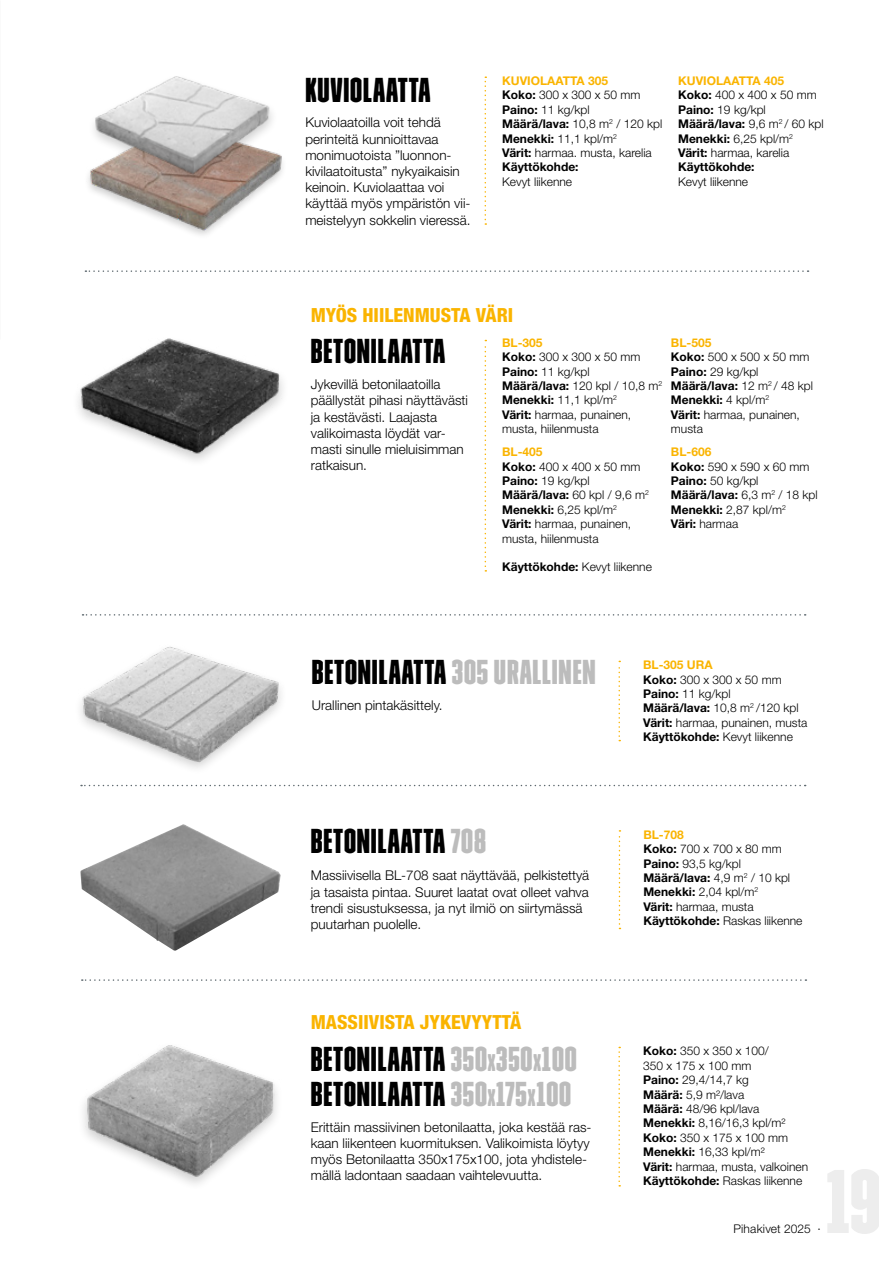
<style>
.page{position:relative;width:893px;height:1263px;background:#fff}
.page>*{position:absolute;margin:0;border:0;box-sizing:border-box;transform-origin:0 0}
.t1{font:34.5px "Trim Poster Extra Compressed";letter-spacing:.025em;color:#000}
.t2{font:800 condensed 19.5px "Helvetica Neue LT Std";color:#fab400}
.t3{font:300 13.5px/16.2px "Helvetica Neue LT Std";color:#000}
.t4{font:300 12px/14.4px "Helvetica Neue LT Std";color:#000}
.s1{font-weight:700;color:#fab400}
.s2{font-weight:700}
.s3{color:#bcbcbc}
.s4{font-size:24.15px;color:#bcbcbc}
</style>
<div class="page">
<svg style="left:85px;top:270px;width:723px;height:2px"></svg>
<svg style="left:82px;top:979px;width:724px;height:2px"></svg>
<svg style="left:81px;top:785px;width:725px;height:1px"></svg>
<img style="left:90px;top:154px;width:193px;height:81px">
<svg style="left:485px;top:77px;width:1px;height:148px"></svg>
<div style="left:87px;top:73px;width:191px;height:114px;background:#000;opacity:.2"></div>
<img style="left:87px;top:73px;width:191px;height:109px">
<svg style="left:83px;top:614px;width:723px;height:2px"></svg>
<img style="left:80px;top:647px;width:201px;height:121px">
<img style="left:80px;top:824px;width:201px;height:126px">
<img style="left:78px;top:338px;width:205px;height:123px">
<img style="left:83px;top:1045px;width:194px;height:139px">
<svg style="left:618px;top:661px;width:2px;height:80px"></svg>
<svg style="left:619px;top:830px;width:1px;height:99px"></svg>
<svg style="left:618px;top:1047px;width:2px;height:139px"></svg>
<svg style="left:485px;top:340px;width:1px;height:232px"></svg>
<h1 class="t1" style="left:305px;top:70px;width:127px">KUVIOLAATTA</h1>
<p class="t3" style="left:305px;top:114px;width:167px">Kuviolaatoilla voit tehdä perinteitä kunnioittavaa monimuotoista ”luonnon&shy;kivilaatoitusta” nykyaikaisin keinoin. Kuviolaattaa voi käyttää myös ympäristön vii&shy;meistelyyn sokkelin vieressä.</p>
<p class="t4" style="left:502px;top:73px;width:162px"><span class="s1">KUVIOLAATTA 305<br></span><span class="s2">Koko:</span> 300 x 300 x 50 mm<br><span class="s2">Paino:</span> 11 kg/kpl<br><span class="s2">Määrä/lava:</span> 10,8 m<sup>2</sup> / 120 kpl<br><span class="s2">Menekki:</span> 11,1 kpl/m<sup>2<br></sup><span class="s2">Värit:</span> harmaa. musta, karelia<br><span class="s2">Käyttökohde:</span></p>
<p class="t4" style="left:502px;top:174px;width:72px">Kevyt liikenne</p>
<p class="t4" style="left:678px;top:73px;width:147px"><span class="s1">KUVIOLAATTA 405<br></span><span class="s2">Koko:</span> 400 x 400 x 50 mm<br><span class="s2">Paino:</span> 19 kg/kpl<br><span class="s2">Määrä/lava:</span> 9,6 m<sup>2</sup> / 60 kpl<br><span class="s2">Menekki:</span> 6,25 kpl/m<sup>2<br></sup><span class="s2">Värit:</span> harmaa, karelia<br><span class="s2">Käyttökohde:</span></p>
<p class="t4" style="left:678px;top:174px;width:72px">Kevyt liikenne</p>
<h2 class="t2" style="left:311px;top:303px;width:204px">MYÖS HIILENMUSTA VÄRI</h2>
<h1 class="t1" style="left:311px;top:331px;width:136px">BETONILAATTA</h1>
<p class="t4" style="left:671px;top:335px;width:144px"><span class="s1">BL-505<br></span><span class="s2">Koko:</span> 500 x 500 x 50 mm<br><span class="s2">Paino:</span> 29 kg/kpl<br><span class="s2">Määrä/lava:</span> 12 m<sup>2</sup> / 48 kpl<br><span class="s2">Menekki:</span> 4 kpl/m<sup>2<br></sup><span class="s2">Värit:</span> harmaa, punainen, musta</p>
<p class="t4" style="left:671px;top:444px;width:148px"><span class="s1">BL-606<br></span><span class="s2">Koko:</span> 590 x 590 x 60 mm<br><span class="s2">Paino:</span> 50 kg/kpl<br><span class="s2">Määrä/lava:</span> 6,3 m<sup>2</sup> / 18 kpl<br><span class="s2">Menekki:</span> 2,87 kpl/m<sup>2<br></sup><span class="s2">Väri:</span> harmaa</p>
<p class="t4" style="left:502px;top:559px;width:151px"><span class="s2">Käyttökohde:</span> Kevyt liikenne</p>
<p class="t4" style="left:502px;top:335px;width:162px"><span class="s1">BL-305<br></span><span class="s2">Koko:</span> 300 x 300 x 50 mm<br><span class="s2">Paino:</span> 11 kg/kpl<br><span class="s2">Määrä/lava:</span> 120 kpl / 10,8 m<sup>2<br></sup><span class="s2">Menekki:</span> 11,1 kpl/m<sup>2<br></sup><span class="s2">Värit:</span> harmaa, punainen, musta, hiilenmusta</p>
<p class="t4" style="left:502px;top:444px;width:148px"><span class="s1">BL-405<br></span><span class="s2">Koko:</span> 400 x 400 x 50 mm<br><span class="s2">Paino:</span> 19 kg/kpl<br><span class="s2">Määrä/lava:</span> 60 kpl / 9,6 m<sup>2<br></sup><span class="s2">Menekki:</span> 6,25 kpl/m<sup>2<br></sup><span class="s2">Värit:</span> harmaa, punainen, musta, hiilenmusta</p>
<p class="t3" style="left:311px;top:376px;width:159px">Jykevillä betonilaatoilla päällystät pihasi näyttävästi ja kestävästi. Laajasta valikoimasta löydät var&shy;masti sinulle mieluisimman ratkaisun.</p>
<h1 class="t1" style="left:312px;top:651px;width:285px">BETONILAATTA<span class="s3">305 URALLINEN</span></h1>
<p class="t3" style="left:312px;top:697px;width:132px">Urallinen pintakäsittely.</p>
<h1 class="t1" style="left:311px;top:821px;width:177px">BETONILAATTA<span class="s3">708</span></h1>
<p class="t3" style="left:311px;top:867px;width:280px">Massiivisella BL-708 saat näyttävää, pelkistettyä ja tasaista pintaa. Suuret laatat ovat olleet vahva trendi sisustuksessa, ja nyt ilmiö on siirtymässä puutarhan puolelle.</p>
<h2 class="t2" style="left:311px;top:1010px;width:212px">MASSIIVISTA JYKEVYYTTÄ</h2>
<h1 class="t1" style="left:311px;top:1039px;width:267px">BETONILAATTA <span class="s3">350</span><span class="s4">X</span><span class="s3">350</span><span class="s4">X</span><span class="s3">100</span></h1>
<h1 class="t1" style="left:311px;top:1074px;width:262px">BETONILAATTA <span class="s3">350</span><span class="s4">X</span><span class="s3">175</span><span class="s4">X</span><span class="s3">100</span></h1>
<p class="t3" style="left:311px;top:1118px;width:282px">Erittäin massiivinen betonilaatta, joka kestää ras&shy;kaan liikenteen kuormituksen. Valikoimista löytyy myös Betonilaatta 350x175x100, jota yhdistele&shy;mällä ladontaan saadaan vaihtelevuutta.</p>
<p class="t4" style="left:643px;top:657px;width:166px"><span class="s1">BL-305 URA<br></span><span class="s2">Koko:</span> 300 x 300 x 50 mm<br><span class="s2">Paino:</span> 11 kg/kpl<br><span class="s2">Määrä/lava:</span> 10,8 m<sup>2</sup> /120 kpl<br><span class="s2">Värit:</span> harmaa, punainen, musta<br><span class="s2">Käyttökohde:</span> Kevyt liikenne</p>
<p class="t4" style="left:643px;top:827px;width:161px"><span class="s1">BL-708<br></span><span class="s2">Koko:</span> 700 x 700 x 80 mm<br><span class="s2">Paino:</span> 93,5 kg/kpl<br><span class="s2">Määrä/lava:</span> 4,9 m<sup>2</sup> / 10 kpl<br><span class="s2">Menekki:</span> 2,04 kpl/m<sup>2<br></sup><span class="s2">Värit:</span> harmaa, musta<br><span class="s2">Käyttökohde:</span> Raskas liikenne</p>
<p class="t4" style="left:643px;top:1043px;width:167px"><span class="s2">Koko:</span> 350 x 350 x 100/<br>350 x 175 x 100 mm<br><span class="s2">Paino:</span> 29,4/14,7 kg<br><span class="s2">Määrä:</span> 5,9 m²/lava<br><span class="s2">Määrä:</span> 48/96 kpl/lava<br><span class="s2">Menekki:</span> 8,16/16,3 kpl/m²<br><span class="s2">Koko:</span> 350 x 175 x 100 mm<br><span class="s2">Menekki:</span> 16,33 kpl/m²<br><span class="s2">Värit:</span> harmaa, musta, valkoinen<br><span class="s2">Käyttökohde:</span> Raskas liikenne</p>
<p class="t4" style="left:734px;top:1221px;width:89px">Pihakivet 2025 ·</p>
</div>
